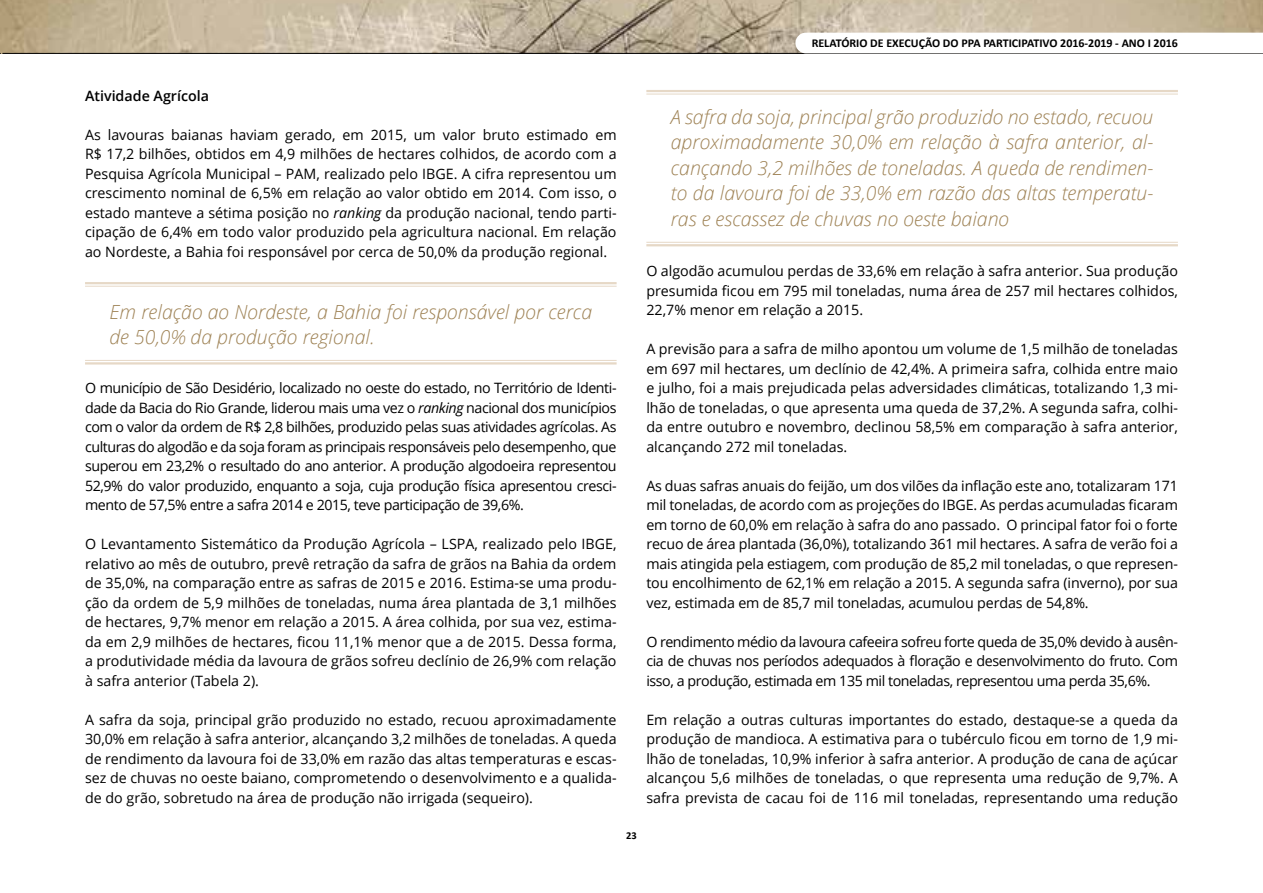
<style>
.page{position:relative;width:1263px;height:893px;background:#fff}
.page>*{position:absolute;margin:0;border:0;box-sizing:border-box;transform-origin:0 0}
.t1{font:italic 300 19.5px/25.5px "Open Sans";color:#9f8356}
.t2{font:14.25px/19.5px "Open Sans";color:#000;text-align:justify}
.t3{font:600 14.25px "Open Sans";color:#000}
.t4{font:700 12px "Calibri";color:#000}
.t5{font:700 10.5px "Calibri";color:#000}
.s1{font-style:italic}
</style>
<div class="page">
<img style="left:0;top:0;width:1263px;height:54px">
<hr style="left:2px;top:53px;width:1261px;height:1px;background:#000">
<svg style="left:795px;top:33px;width:468px;height:20px"></svg>
<hr style="left:85px;top:282px;width:532px;height:2px;background:#e6d8c6">
<hr style="left:85px;top:286px;width:532px;height:1px;background:#e6d8c6">
<hr style="left:85px;top:362px;width:532px;height:3px;background:#e6d8c6">
<hr style="left:85px;top:360px;width:532px;height:1px;background:#e6d8c6">
<hr style="left:646px;top:90px;width:532px;height:2px;background:#e6d8c6">
<hr style="left:646px;top:94px;width:532px;height:1px;background:#e6d8c6">
<hr style="left:646px;top:244px;width:532px;height:2px;background:#e6d8c6">
<hr style="left:646px;top:242px;width:532px;height:1px;background:#e6d8c6">
<p class="t4" style="left:812px;top:36px;width:368px">RELATÓRIO DE EXECUÇÃO DO PPA PARTICIPATIVO 2016-2019 - ANO I 2016</p>
<p class="t3" style="left:85px;top:86px;width:125px">Atividade Agrícola</p>
<p class="t2" style="left:85px;top:125px;width:533px">As lavouras baianas haviam gerado, em 2015, um valor bruto estimado em R$ 17,2 bilhões, obtidos em 4,9 milhões de hectares colhidos, de acordo com a Pesquisa Agrícola Municipal – PAM, realizado pelo I BGE. A cifra representou um crescimento nominal de 6,5% em relação ao valor obtido em 2014. Com isso, o estado manteve a sétima posição no <span class="s1">ranking</span> da produção nacional, tendo parti&shy;cipação de 6,4% em todo valor produzido pela agricultura nacional. Em relação ao Nordeste, a Bahia foi responsável por cerca de 50,0% da produção regional.</p>
<h1 class="t1" style="left:109px;top:298px;width:484px">Em relação ao Nordeste, a Bahia foi responsável por cerca de 50,0% da produção regional.</h1>
<p class="t2" style="left:85px;top:378px;width:533px">O município de São Desidério, localizado no oeste do estado, no Território de Identi&shy;dade da Bacia do Rio Grande, liderou mais uma vez o <span class="s1">ranking</span> nacional dos municípios com o valor da ordem de R$ 2,8 bilhões, produzido pelas suas atividades agrícolas. As culturas do algodão e da soja foram as principais responsáveis pelo desempenho, que superou em 23,2% o resultado do ano anterior. A produção algodoeira representou 52,9% do valor produzido, enquanto a soja, cuja produção física apresentou cresci&shy;mento de 57,5% entre a safra 2014 e 2015, teve participação de 39,6%.</p>
<p class="t2" style="left:85px;top:534px;width:533px">O Levantamento Sistemático da Produção Agrícola – LSPA, realizado pelo I BGE, relativo ao mês de outubro, prevê retração da safra de grãos na Bahia da ordem de 35,0%, na comparação entre as safras de 2015 e 2016. Estima-se uma produ&shy;ção da ordem de 5,9 milhões de toneladas, numa área plantada de 3,1 milhões de hectares, 9,7% menor em relação a 2015. A área colhida, por sua vez, estima&shy;da em 2,9 milhões de hectares, ficou 11,1% menor que a de 2015. Dessa forma, a produtividade média da lavoura de grãos sofreu declínio de 26,9% com relação à safra anterior (Tabela 2).</p>
<p class="t2" style="left:85px;top:709px;width:533px">A safra da soja, principal grão produzido no estado, recuou aproximadamente 30,0% em relação à safra anterior, alcançando 3,2 milhões de toneladas. A queda de rendimento da lavoura foi de 33,0% em razão das altas temperaturas e escas&shy;sez de chuvas no oeste baiano, comprometendo o desenvolvimento e a qualida&shy;de do grão, sobretudo na área de produção não irrigada (sequeiro).</p>
<p class="t1" style="left:671px;top:103px;width:484px;text-align:justify">A safra da soja, principal grão produzido no estado, recuou aproximadamente 30,0% em relação à safra anterior, al&shy;cançando 3,2 milhões de toneladas. A queda de rendimen&shy;to da lavoura foi de 33,0% em razão das altas temperatu&shy;ras e escassez de chuvas no oeste baiano</p>
<p class="t2" style="left:646px;top:261px;width:533px">O algodão acumulou perdas de 33,6% em relação à safra anterior. Sua produção presumida ficou em 795 mil toneladas, numa área de 257 mil hectares colhidos, 22,7% menor em relação a 2015.</p>
<p class="t2" style="left:646px;top:339px;width:533px">A previsão para a safra de milho apontou um volume de 1,5 milhão de toneladas em 697 mil hectares, um declínio de 42,4%. A primeira safra, colhida entre maio e julho, foi a mais prejudicada pelas adversidades climáticas, totalizando 1,3 mi&shy;lhão de toneladas, o que apresenta uma queda de 37,2%. A segunda safra, colhi&shy;da entre outubro e novembro, declinou 58,5% em comparação à safra anterior, alcançando 272 mil toneladas.</p>
<p class="t2" style="left:646px;top:475px;width:533px">As duas safras anuais do feijão, um dos vilões da inflação este ano, totalizaram 171 mil toneladas, de acordo com as projeções do IBGE. As perdas acumuladas ficaram em torno de 60,0% em relação à safra do ano passado. O principal fator foi o forte recuo de área plantada (36,0%), totalizando 361 mil hectares. A safra de verão foi a mais atingida pela estiagem, com produção de 85,2 mil toneladas, o que represen&shy;tou encolhimento de 62,1% em relação a 2015. A segunda safra (inverno), por sua vez, estimada em de 85,7 mil toneladas, acumulou perdas de 54,8%.</p>
<p class="t2" style="left:646px;top:631px;width:533px">O rendimento médio da lavoura cafeeira sofreu forte queda de 35,0% devido à ausên&shy;cia de chuvas nos períodos adequados à floração e desenvolvimento do fruto. Com isso, a produção, estimada em 135 mil toneladas, representou uma perda 35,6%.</p>
<p class="t2" style="left:646px;top:709px;width:533px">Em relação a outras culturas importantes do estado, destaque-se a queda da produção de mandioca. A estimativa para o tubérculo ficou em torno de 1,9 mi&shy;lhão de toneladas, 10,9% inferior à safra anterior. A produção de cana de açúcar alcançou 5,6 milhões de toneladas, o que representa uma redução de 9,7%. A safra prevista de cacau foi de 116 mil toneladas, representando uma redução</p>
<p class="t5" style="left:626px;top:828px;width:12px">23</p>
</div>
